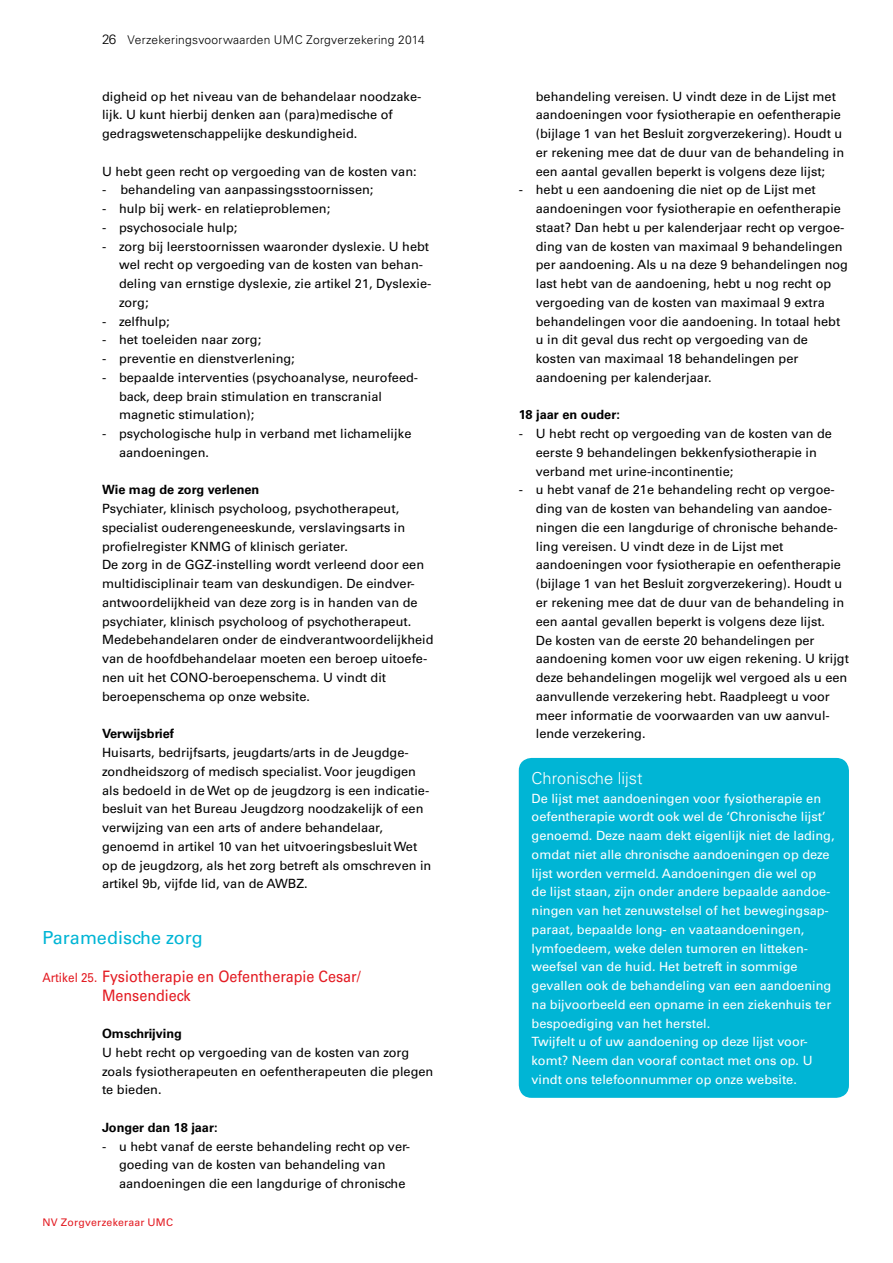
<style>
.page{position:relative;width:893px;height:1263px;background:#fff}
.page>*{position:absolute;margin:0;border:0;box-sizing:border-box;transform-origin:0 0}
.t1{font:18px "Univers";color:#00b5d5}
.t2{font:300 16.5px "Univers";color:#fff}
.t3{font:15.75px/18.8px "Univers";color:#e31b22;scale:.91 1}
.t4{font:12.75px/18.8px "Univers";color:#000}
.t5{font:12.75px/18.8px "Univers";color:#fff}
.t6{font:700 12.75px "Univers";color:#000}
.t7{font:300 12px "Univers";letter-spacing:.02em;color:#000}
.t8{font:10.5px "Univers";letter-spacing:.02em;color:#e31b22}
.s1{font-size:13.5px}
.s2{font-size:12.75px}
</style>
<div class="page">
<div style="left:519px;top:758px;width:330px;height:340px;background:#00b5d5;border-radius:13px"></div>
<p class="t7" style="left:102px;top:33px;width:324px"><span class="s1">26</span> Verzekeringsvoorwaarden UMC Zorgverzekering 2014</p>
<p class="t4" style="left:102px;top:87px;width:321px">digheid op het niveau van de behandelaar noodzake&shy;lijk. U kunt hierbij denken aan (para)medische of gedragswetenschappelijke deskundigheid.</p>
<p class="t4" style="left:102px;top:162px;width:316px">U hebt geen recht op vergoeding van de kosten van:</p>
<p class="t4" style="left:102px;top:180px;width:273px">- behandeling van aanpassingsstoornissen;</p>
<p class="t4" style="left:102px;top:199px;width:230px">- hulp bij werk- en relatieproblemen;</p>
<p class="t4" style="left:102px;top:218px;width:137px">- psychosociale hulp;</p>
<p class="t4" style="left:119px;top:237px;width:314px;text-indent:-17px">- zorg bij leerstoornissen waaronder dyslexie. U hebt wel recht op vergoeding van de kosten van behan&shy;deling van ernstige dyslexie, zie artikel 21, Dyslexie&shy;zorg;</p>
<p class="t4" style="left:102px;top:312px;width:69px">- zelfhulp;</p>
<p class="t4" style="left:102px;top:330px;width:161px">- het toeleiden naar zorg;</p>
<p class="t4" style="left:102px;top:349px;width:194px">- preventie en dienstverlening;</p>
<p class="t4" style="left:119px;top:368px;width:301px;text-indent:-17px">- bepaalde interventies (psychoanalyse, neurofeed&shy;back, deep brain stimulation en transcranial magnetic stimulation);</p>
<p class="t4" style="left:119px;top:424px;width:294px;text-indent:-17px">- psychologische hulp in verband met lichamelijke aandoeningen.</p>
<p class="t6" style="left:102px;top:482px;width:159px">Wie mag de zorg verlenen</p>
<p class="t4" style="left:102px;top:499px;width:333px">Psychiater, klinisch psycholoog, psychotherapeut, specialist ouderengeneeskunde, verslavingsarts in profielregister KNMG of klinisch geriater.<br>De zorg in de GGZ-instelling wordt verleend door een multidisciplinair team van deskundigen. De eindver&shy;antwoordelijkheid van deze zorg is in handen van de psychiater, klinisch psycholoog of psychotherapeut.<br>Medebehandelaren onder de eindverantwoordelijkheid van de hoofdbehandelaar moeten een beroep uitoefe&shy;nen uit het CONO-beroepenschema. U vindt dit beroepenschema op onze website.</p>
<p class="t6" style="left:102px;top:726px;width:73px">Verwijsbrief</p>
<p class="t4" style="left:102px;top:743px;width:331px">Huisarts, bedrijfsarts, jeugdarts/arts in de Jeugdge&shy;zondheidszorg of medisch specialist. Voor jeugdigen als bedoeld in de Wet op de jeugdzorg is een indicatie&shy;besluit van het Bureau Jeugdzorg noodzakelijk of een verwijzing van een arts of andere behandelaar, genoemd in artikel 10 van het uitvoeringsbesluit Wet op de jeugdzorg, als het zorg betreft als omschreven in artikel 9b, vijfde lid, van de AWBZ.</p>
<h1 class="t1" style="left:43px;top:927px;width:162px">Paramedische zorg</h1>
<p class="t3" style="left:102px;top:967px;width:286px;text-indent:-60px"><span class="s2">Artikel 25.</span> Fysiotherapie en Oefentherapie Cesar/<br>Mensendieck</p>
<p class="t6" style="left:102px;top:1026px;width:81px">Omschrijving</p>
<p class="t4" style="left:102px;top:1043px;width:333px">U hebt recht op vergoeding van de kosten van zorg zoals fysiotherapeuten en oefentherapeuten die plegen te bieden.</p>
<p class="t6" style="left:102px;top:1120px;width:117px">Jonger dan 18 jaar:</p>
<p class="t4" style="left:119px;top:1137px;width:293px;text-indent:-17px">- u hebt vanaf de eerste behandeling recht op ver&shy;goeding van de kosten van behandeling van aandoeningen die een langdurige of chronische</p>
<p class="t8" style="left:43px;top:1216px;width:132px">NV Zorgverzekeraar UMC</p>
<p class="t4" style="left:536px;top:87px;width:310px">behandeling vereisen. U vindt deze in de Lijst met aandoeningen voor fysiotherapie en oefentherapie (bijlage 1 van het Besluit zorgverzekering). Houdt u er rekening mee dat de duur van de behandeling in een aantal gevallen beperkt is volgens deze lijst;</p>
<p class="t4" style="left:536px;top:181px;width:314px;text-indent:-17px">- hebt u een aandoening die niet op de Lijst met aandoeningen voor fysiotherapie en oefentherapie staat? Dan hebt u per kalenderjaar recht op vergoe&shy;ding van de kosten van maximaal 9 behandelingen per aandoening. Als u na deze 9 behandelingen nog last hebt van de aandoening, hebt u nog recht op vergoeding van de kosten van maximaal 9 extra behandelingen voor die aandoening. In totaal hebt u in dit geval dus recht op vergoeding van de kosten van maximaal 18 behandelingen per aandoening per kalenderjaar.</p>
<p class="t6" style="left:519px;top:407px;width:103px">18 jaar en ouder:</p>
<p class="t4" style="left:536px;top:424px;width:298px;text-indent:-17px">- U hebt recht op vergoeding van de kosten van de eerste 9 behandelingen bekkenfysiotherapie in verband met urine-incontinentie;</p>
<p class="t4" style="left:536px;top:481px;width:315px;text-indent:-17px">- u hebt vanaf de 21e behandeling recht op vergoe&shy;ding van de kosten van behandeling van aandoe&shy;ningen die een langdurige of chronische behande&shy;ling vereisen. U vindt deze in de Lijst met aandoeningen voor fysiotherapie en oefentherapie (bijlage 1 van het Besluit zorgverzekering). Houdt u er rekening mee dat de duur van de behandeling in een aantal gevallen beperkt is volgens deze lijst.<br>De kosten van de eerste 20 behandelingen per aandoening komen voor uw eigen rekening. U krijgt deze behandelingen mogelijk wel vergoed als u een aanvullende verzekering hebt. Raadpleegt u voor meer informatie de voorwaarden van uw aanvul&shy;lende verzekering.</p>
<p class="t2" style="left:531px;top:768px;width:113px">Chronische lijst</p>
<p class="t5" style="left:531px;top:789px;width:304px">De lijst met aandoeningen voor fysiotherapie en oefentherapie wordt ook wel de ‘Chronische lijst’ genoemd. Deze naam dekt eigenlijk niet de lading, omdat niet alle chronische aandoeningen op deze lijst worden vermeld. Aandoeningen die wel op<br>de lijst staan, zijn onder andere bepaalde aandoe&shy;ningen van het zenuwstelsel of het bewegingsap&shy;paraat, bepaalde long- en vaataandoeningen, lymfoedeem, weke delen tumoren en litteken&shy;weefsel van de huid. Het betreft in sommige gevallen ook de behandeling van een aandoening na bijvoorbeeld een opname in een ziekenhuis ter bespoediging van het herstel.<br>Twijfelt u of uw aandoening op deze lijst voor&shy;komt? Neem dan vooraf contact met ons op. U vindt ons telefoonnummer op onze website.</p>
</div>
